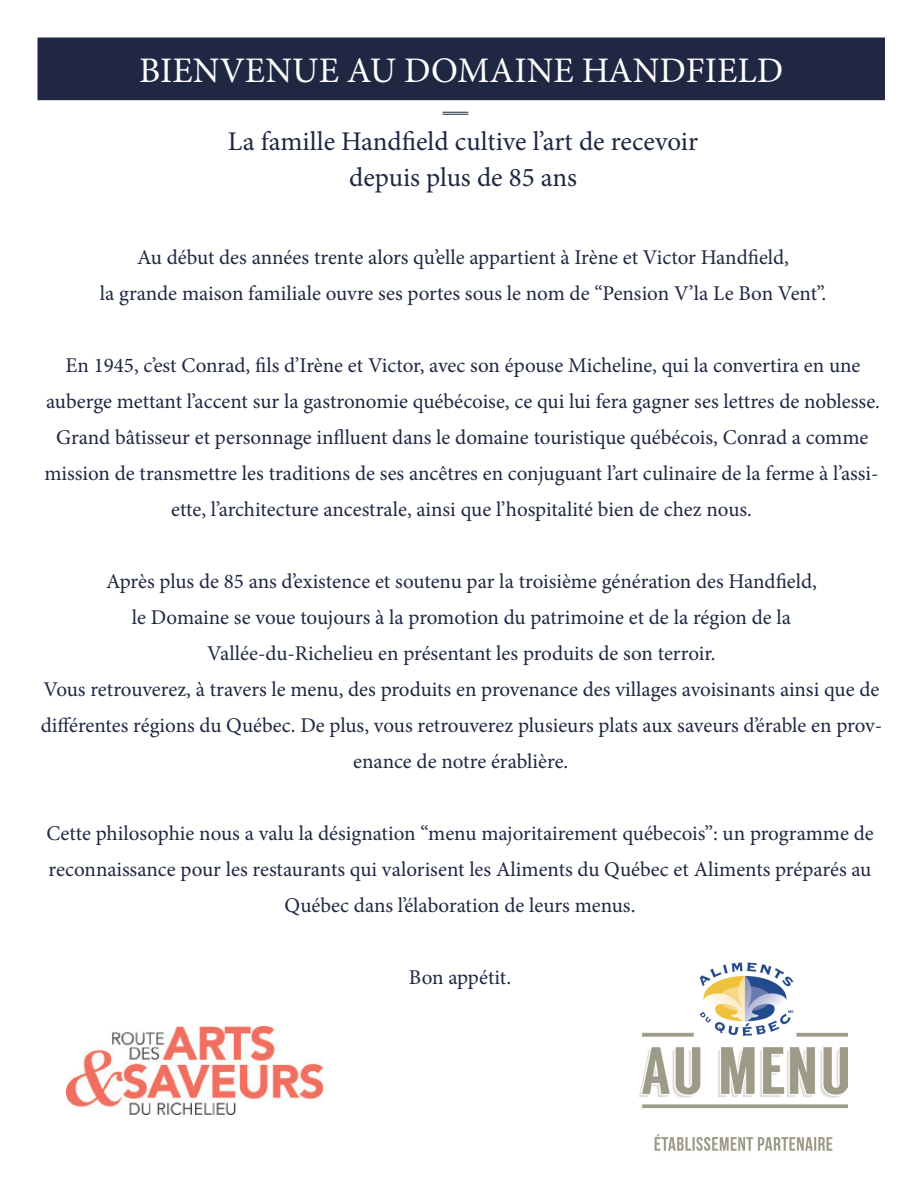
<style>
.page{position:relative;width:918px;height:1188px;background:#fff}
.page>*{position:absolute;margin:0;border:0;box-sizing:border-box;transform-origin:0 0}
.t1{font:36px "Minion Pro";color:#fffeff}
.t2{font:27px/36px "Minion Pro";color:#1f2743;text-align:center}
.t3{font:21px/36px "Minion Pro";color:#1f2743;text-align:center}
</style>
<div class="page">
<div style="left:39px;top:39px;width:845px;height:60px;background:#1f2743"></div>
<div style="left:38px;top:38px;width:847px;height:62px;border:3px solid #1f2743"></div>
<svg style="left:442px;top:112px;width:26px;height:3px"></svg>
<img style="left:639px;top:962px;width:209px;height:189px">
<img style="left:67px;top:1026px;width:255px;height:88px">
<p class="t1" style="left:139px;top:46px;width:646px">BIENVENUE AU DOMAINE HANDFIELD</p>
<p class="t2" style="left:228px;top:124px;width:472px">La famille Handfield cultive l’art de recevoir depuis plus de 85 ans</p>
<p class="t3" style="left:137px;top:240px;width:653px">Au début des années trente alors qu’elle appartient à Irène et Victor Handfield,</p>
<p class="t3" style="left:100px;top:276px;width:728px">la grande maison familiale ouvre ses portes sous le nom de ‘‘Pension V’la Le Bon Vent’’.</p>
<p class="t3" style="left:44px;top:348px;width:837px">En 1945, c’est Conrad, fils d’Irène et Victor, avec son épouse Micheline, qui la convertira en une auberge mettant l’accent sur la gastronomie québécoise, ce qui lui fera gagner ses lettres de noblesse.<br>Grand bâtisseur et personnage inflluent dans le domaine touristique québécois, Conrad a comme mission de transmettre les traditions de ses ancêtres en conjuguant l’art culinaire de la ferme à l’assi&shy;ette, l’architecture ancestrale, ainsi que l’hospitalité bien de chez nous.</p>
<p class="t3" style="left:106px;top:564px;width:712px">Après plus de 85 ans d’existence et soutenu par la troisième génération des Handfield,</p>
<p class="t3" style="left:132px;top:600px;width:661px">le Domaine se voue toujours à la promotion du patrimoine et de la région de la</p>
<p class="t3" style="left:41px;top:636px;width:843px">Vallée-du-Richelieu en présentant les produits de son terroir.<br>Vous retrouverez, à travers le menu, des produits en provenance des villages avoisinants ainsi que de différentes régions du Québec. De plus, vous retrouverez plusieurs plats aux saveurs d’érable en prov&shy;enance de notre érablière.</p>
<p class="t3" style="left:46px;top:816px;width:829px">Cette philosophie nous a valu la désignation ‘‘menu majoritairement québecois’’: un programme de reconnaissance pour les restaurants qui valorisent les Aliments du Québec et Aliments préparés au<br>Québec dans l’élaboration de leurs menus.</p>
<p class="t3" style="left:409px;top:960px;width:104px">Bon appétit.</p>
</div>
